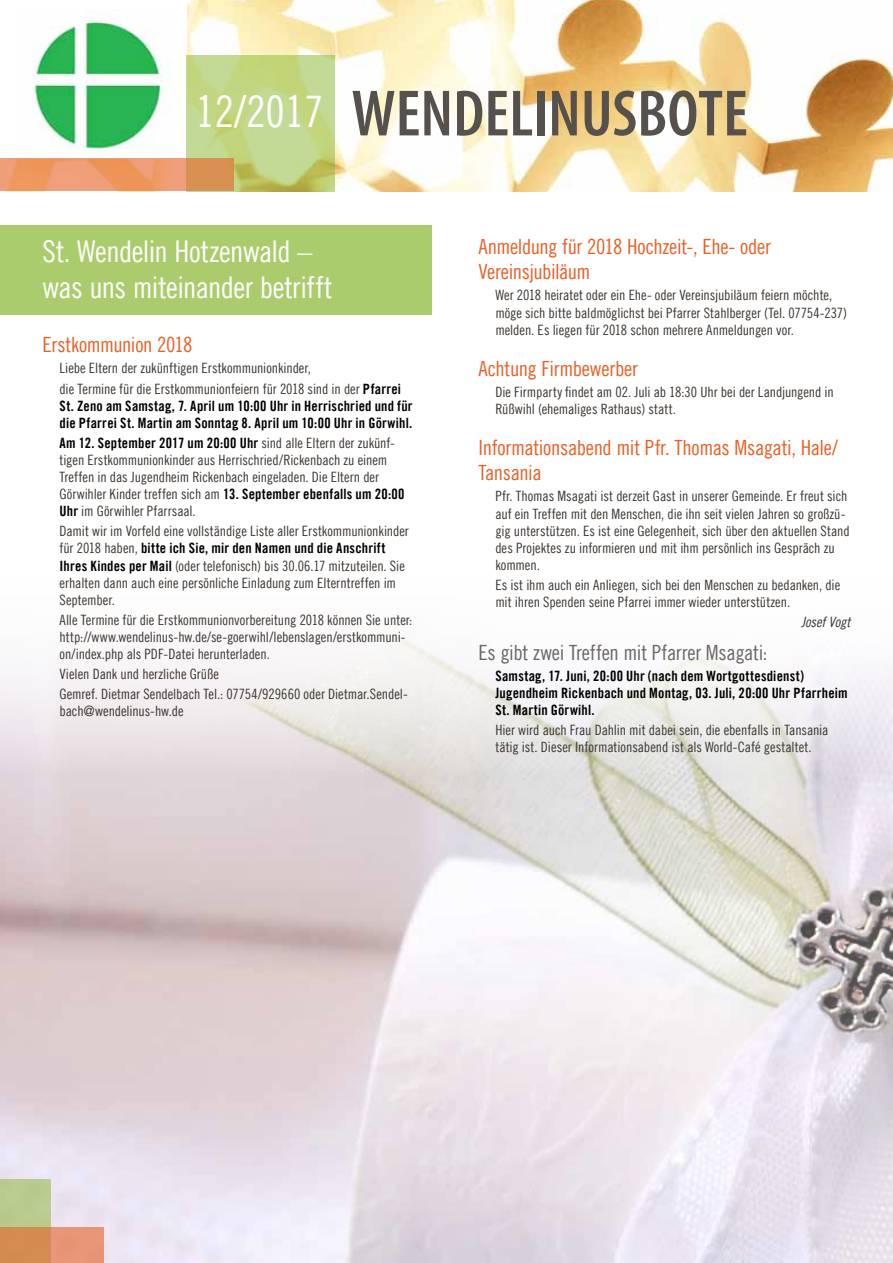
<style>
.page{position:relative;width:893px;height:1263px;background:#fff}
.page>*{position:absolute;margin:0;border:0;box-sizing:border-box;transform-origin:0 0}
.t1{font:600 condensed 66px "Myriad Pro";color:#57514d}
.t2{font:30px/36px "Trade Gothic LT Com Cn 18";letter-spacing:-.02em;color:#fff}
.t3{font:21px/25.2px "Trade Gothic LT Com Cn 18";letter-spacing:-.015em;color:#e76126}
.t4{font:21px "Trade Gothic LT Com Cn 18";letter-spacing:-.01em;color:#6b6764}
.t5{font:14.25px/17.1px "Trade Gothic LT Com Cn 18";letter-spacing:-.005em;color:#3d3732}
.t6{font:14.25px/17.1px "Trade Gothic LT Com Bd Cn 20";letter-spacing:.015em;color:#000}
.t7{font:14.25px "Trade Gothic LT Com Cn 18 Obl";letter-spacing:-.005em;color:#3d3732}
.s1{font-family:"Trade Gothic LT Com Cn 18";font-weight:400;font-stretch:normal;font-size:43.5px;color:#fff}
.s2{font-family:"Trade Gothic LT Com Bd Cn 20";color:#000}
.s3{font-family:"Trade Gothic LT Com Cn 18";color:#3d3732}
</style>
<div class="page">
<img style="left:0;top:635px;width:893px;height:628px">
<div style="left:0;top:1179px;width:50px;height:84px;background:#b8cb8d"></div>
<svg style="left:0;top:1227px;width:104px;height:36px;background:#de9063"></svg>
<div style="left:0;top:225px;width:432px;height:90px;background:#abcc6c"></div>
<img style="left:187px;top:0;width:706px;height:191px">
<svg style="left:186px;top:55px;width:149px;height:136px;background:#c0d483"></svg>
<svg style="left:0;top:158px;width:234px;height:33px;background:#e99865"></svg>
<img style="left:33px;top:18px;width:132px;height:131px">
<h1 class="t1" style="left:196px;top:73px;width:554px"><span class="s1">12/2017</span> WENDELINUSBOTE</h1>
<h2 class="t2" style="left:43px;top:233px;width:292px">St. Wendelin Hotzenwald – was uns miteinander betrifft</h2>
<h3 class="t3" style="left:43px;top:332px;width:151px">Erstkommunion 2018</h3>
<p class="t5" style="left:60px;top:358px;width:343px;line-height:20.1px">Liebe Eltern der zukünftigen Erstkommunionkinder,<br>die Termine für die Erstkommunionfeiern für 2018 sind in der <span class="s2">Pfarrei</span></p>
<p class="t6" style="left:60px;top:397px;width:355px">St. Zeno am Samstag, 7. April um 10:00 Uhr in Herrischried und für die Pfarrei St. Martin am Sonntag 8. April um 10:00 Uhr in Görwihl.</p>
<p class="t6" style="left:60px;top:434px;width:337px">Am 12. September 2017 um 20:00 Uhr <span class="s3">sind alle Eltern der zukünf-</span></p>
<p class="t5" style="left:60px;top:451px;width:347px">tigen Erstkommunionkinder aus Herrischried/Rickenbach zu einem Treffen in das Jugendheim Rickenbach eingeladen. Die Eltern der Görwihler Kinder treffen sich am <span class="s2">13. September ebenfalls um 20:00<br>Uhr</span> im Görwihler Pfarrsaal.</p>
<p class="t5" style="left:60px;top:522px;width:351px">Damit wir im Vorfeld eine vollständige Liste aller Erstkommunionkinder</p>
<p class="t6" style="left:60px;top:540px;width:327px"><span class="s3">für 2018 haben,</span> bitte ich Sie, mir den Namen und die Anschrift</p>
<p class="t5" style="left:60px;top:557px;width:347px"><span class="s2">Ihres Kindes per Mail</span> (oder telefonisch) bis 30.06.17 mitzuteilen. Sie erhalten dann auch eine persönliche Einladung zum Elterntreffen im<br>September.</p>
<p class="t5" style="left:60px;top:611px;width:354px">Alle Termine für die Erstkommunionvorbereitung 2018 können Sie unter: http://www.wendelinus-hw.de/se-goerwihl/lebenslagen/erstkommuni&shy;on/index.php als PDF-Datei herunterladen.</p>
<p class="t5" style="left:60px;top:664px;width:350px;line-height:20.1px">Vielen Dank und herzliche Grüße<br>Gemref. Dietmar Sendelbach Tel.: 07754/929660 oder Dietmar.Sendel-</p>
<p class="t5" style="left:60px;top:702px;width:126px">bach@wendelinus-hw.de</p>
<h3 class="t3" style="left:478px;top:234px;width:294px">Anmeldung für 2018 Hochzeit-, Ehe- oder<br>Vereinsjubiläum</h3>
<p class="t5" style="left:495px;top:287px;width:353px">Wer 2018 heiratet oder ein Ehe- oder Vereinsjubiläum feiern möchte, möge sich bitte baldmöglichst bei Pfarrer Stahlberger (Tel. 07754-237) melden. Es liegen für 2018 schon mehrere Anmeldungen vor.</p>
<h3 class="t3" style="left:478px;top:355px;width:161px">Achtung Firmbewerber</h3>
<p class="t5" style="left:495px;top:383px;width:340px">Die Firmparty findet am 02. Juli ab 18:30 Uhr bei der Landjungend in<br>Rüßwihl (ehemaliges Rathaus) statt.</p>
<h3 class="t3" style="left:478px;top:435px;width:361px">Informationsabend mit Pfr. Thomas Msagati, Hale/<br>Tansania</h3>
<p class="t5" style="left:495px;top:488px;width:356px">Pfr. Thomas Msagati ist derzeit Gast in unserer Gemeinde. Er freut sich auf ein Treffen mit den Menschen, die ihn seit vielen Jahren so großzü&shy;gig unterstützen. Es ist eine Gelegenheit, sich über den aktuellen Stand des Projektes zu informieren und mit ihm persönlich ins Gespräch zu kommen.</p>
<p class="t5" style="left:495px;top:576px;width:346px">Es ist ihm auch ein Anliegen, sich bei den Menschen zu bedanken, die mit ihren Spenden seine Pfarrei immer wieder unterstützen.</p>
<p class="t7" style="left:801px;top:614px;width:51px">Josef Vogt</p>
<h3 class="t4" style="left:478px;top:640px;width:291px">Es gibt zwei Treffen mit Pfarrer Msagati:</h3>
<p class="t6" style="left:495px;top:667px;width:354px">Samstag, 17. Juni, 20:00 Uhr (nach dem Wortgottesdienst)<br>Jugendheim Rickenbach und Montag, 03. Juli, 20:00 Uhr Pfarrheim<br>St. Martin Görwihl.</p>
<p class="t5" style="left:495px;top:721px;width:335px">Hier wird auch Frau Dahlin mit dabei sein, die ebenfalls in Tansania tätig ist. Dieser Informationsabend ist als World-Café gestaltet.</p>
</div>
